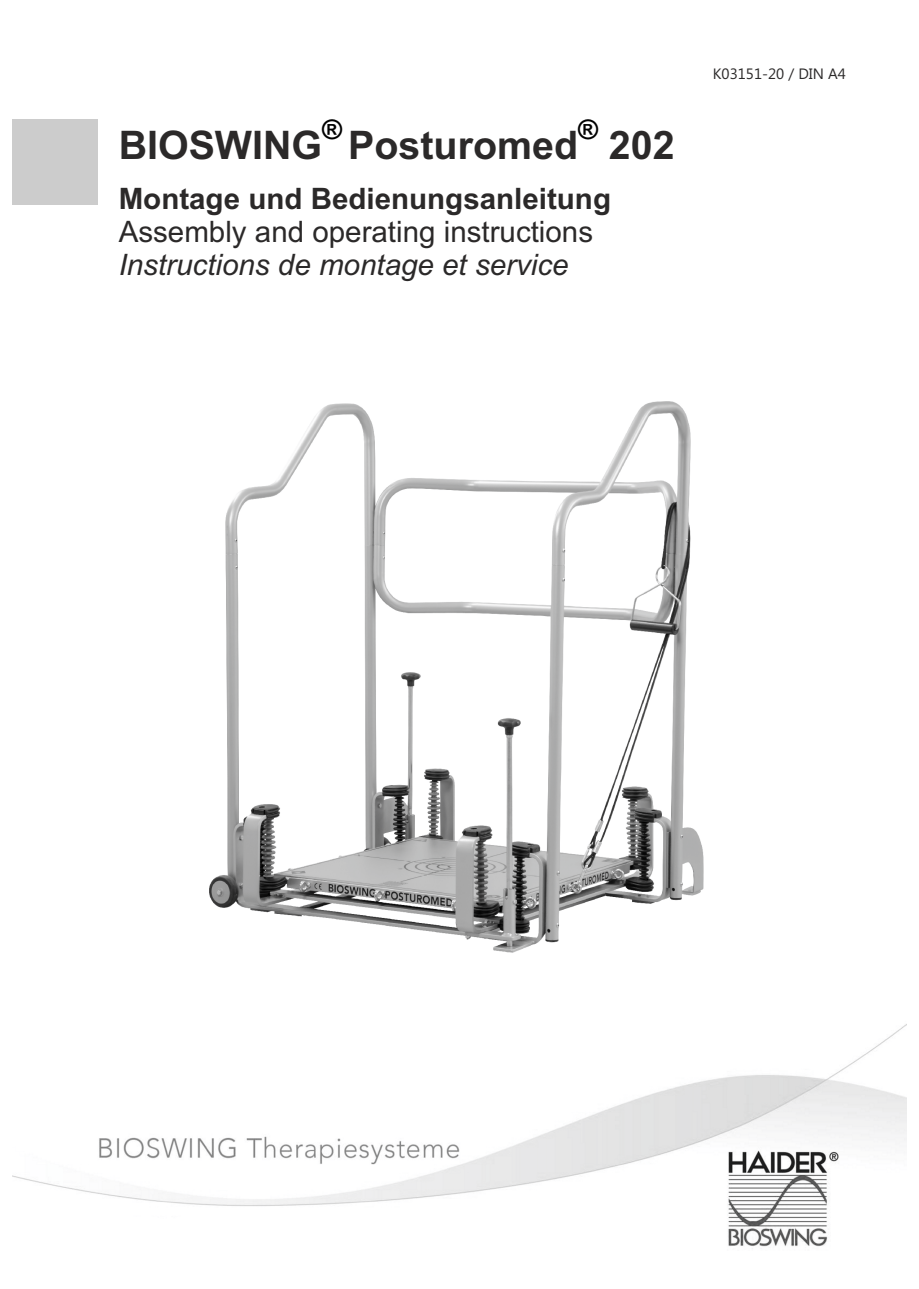
<style>
.page{position:relative;width:919px;height:1289px;background:#fff}
.page>*{position:absolute;margin:0;border:0;box-sizing:border-box;transform-origin:0 0}
.t1{font:700 39.3px "Arial";color:#2b2929}
.t2{font:29.55px "Arial";color:#2b2929}
.t3{font:italic 29.55px "Arial";color:#2b2929}
.t4{font:700 29.55px "Arial";color:#2b2929}
.t5{font:700 27px "Arial";color:#000}
.t6{font:15px "Ebrima";color:#2b2929}
</style>
<div class="page">
<img style="left:209px;top:401px;width:495px;height:552px">
<div style="left:13px;top:119px;width:85px;height:85px;background:#ccc"></div>
<img style="left:13px;top:1024px;width:893px;height:225px">
<p class="t5" style="left:322px;top:119px;width:21px">®</p>
<p class="t5" style="left:578px;top:119px;width:21px">®</p>
<h1 class="t1" style="left:119px;top:131px;width:557px">BIOSWING Posturomed 202</h1>
<p class="t4" style="left:119px;top:188px;width:494px">Montage und Bedienungsanleitung</p>
<p class="t2" style="left:119px;top:221px;width:476px">Assembly and operating instructions</p>
<p class="t3" style="left:119px;top:254px;width:451px">Instructions de montage et service</p>
<p class="t6" style="left:713px;top:68px;width:134px">K03151-20 / DIN A4</p>
</div>
